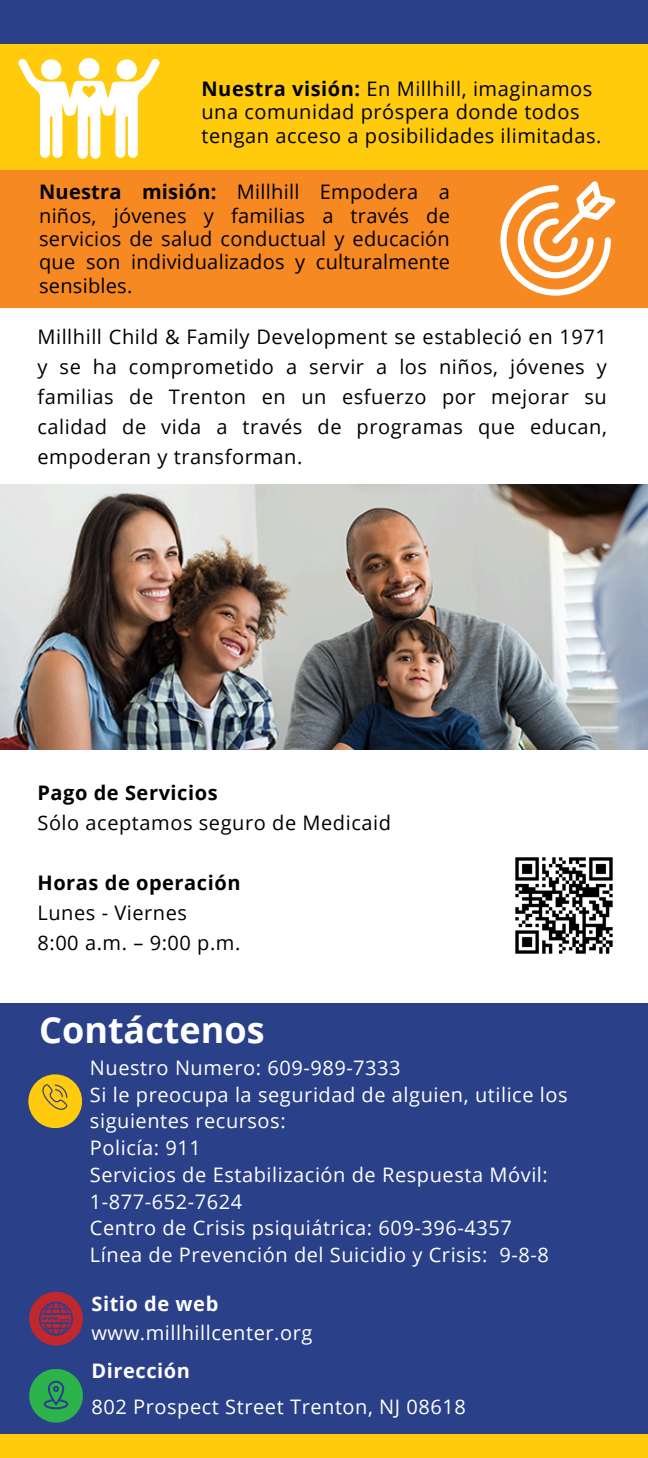
<style>
.page{position:relative;width:648px;height:1458px;background:#fff}
.page>*{position:absolute;margin:0;border:0;box-sizing:border-box;transform-origin:0 0}
.t1{font:700 36px "Open Sans";color:#fff}
.t2{font:20.03px/23.4px "Open Sans";letter-spacing:.025em;color:#000;text-align:justify}
.t3{font:20.03px/26.8px "Open Sans";letter-spacing:.03em;color:#fff}
.t4{font:700 20.03px "Open Sans";letter-spacing:.025em;color:#000}
.t5{font:700 20.03px "Open Sans";letter-spacing:.025em;color:#fff}
.s1{font-weight:700}
</style>
<div class="page">
<div style="left:0;top:1003px;width:648px;height:455px;background:#2a4089"></div>
<div style="left:0;top:0;width:648px;height:44px;background:#2a4089"></div>
<div style="left:0;top:44px;width:213px;height:177px;background:#ffcb0c"></div>
<div style="left:28px;top:1074px;width:54px;height:54px;background:#ffcb0c;border-radius:50%"></div>
<svg style="left:42px;top:1084px;width:26px;height:26px"></svg>
<div style="left:29px;top:1369px;width:54px;height:54px;background:#2db34c;border-radius:50%"></div>
<svg style="left:44px;top:1381px;width:24px;height:28px"></svg>
<div style="left:29px;top:1292px;width:54px;height:54px;background:#c3272e;border-radius:50%"></div>
<svg style="left:39px;top:1302px;width:34px;height:34px"></svg>
<div style="left:87px;top:44px;width:561px;height:177px;background:#ffcb0c"></div>
<svg style="left:18px;top:58px;width:141px;height:100px"></svg>
<div style="left:0;top:171px;width:648px;height:137px;background:#f68922"></div>
<svg style="left:500px;top:181px;width:115px;height:115px"></svg>
<div style="left:0;top:1434px;width:648px;height:24px;background:#ffcb0c"></div>
<img style="left:0;top:484px;width:648px;height:265px">
<img style="left:515px;top:857px;width:98px;height:97px">
<p class="t2" style="left:201px;top:76px;width:401px;text-align:left"><span class="s1">Nuestra visión:</span> En Millhill, imaginamos una comunidad próspera donde todos tengan acceso a posibilidades ilimitadas.</p>
<p class="t2" style="left:39px;top:180px;width:412px"><span class="s1">Nuestra misión:</span> Millhill Empodera a niños, jóvenes y familias a través de servicios de salud conductual y educación que son individualizados y culturalmente sensibles.</p>
<p class="t2" style="left:37px;top:321px;width:571px;line-height:30.2px">Millhill Child &amp; Family Development se estableció en 1971 y se ha comprometido a servir a los niños, jóvenes y familias de Trenton en un esfuerzo por mejorar su calidad de vida a través de programas que educan, empoderan y transforman.</p>
<p class="t4" style="left:37px;top:779px;width:182px">Pago de Servicios</p>
<p class="t2" style="left:37px;top:811px;width:355px">Sólo aceptamos seguro de Medicaid</p>
<p class="t4" style="left:37px;top:869px;width:205px">Horas de operación</p>
<p class="t2" style="left:37px;top:901px;width:151px">Lunes - Viernes</p>
<p class="t2" style="left:37px;top:931px;width:204px">8:00 a.m. – 9:00 p.m.</p>
<p class="t1" style="left:39px;top:1005px;width:227px">Contáctenos</p>
<p class="t3" style="left:90px;top:1054px;width:312px">Nuestro Numero: 609-989-7333</p>
<p class="t3" style="left:90px;top:1081px;width:479px">Si le preocupa la seguridad de alguien, utilice los siguientes recursos:</p>
<p class="t3" style="left:90px;top:1134px;width:112px">Policía: 911</p>
<p class="t3" style="left:90px;top:1161px;width:459px">Servicios de Estabilización de Respuesta Móvil:</p>
<p class="t3" style="left:90px;top:1187px;width:154px">1-877-652-7624</p>
<p class="t3" style="left:90px;top:1214px;width:423px">Centro de Crisis psiquiátrica: 609-396-4357</p>
<h1 class="t3" style="left:90px;top:1241px;width:460px">Línea de Prevención del Suicidio y Crisis: 9-8-8</h1>
<p class="t5" style="left:92px;top:1289px;width:128px">Sitio de web</p>
<p class="t3" style="left:92px;top:1319px;width:222px">www.millhillcenter.org</p>
<p class="t5" style="left:92px;top:1356px;width:100px">Dirección</p>
<p class="t3" style="left:92px;top:1393px;width:376px">802 Prospect Street Trenton, NJ 08618</p>
</div>
